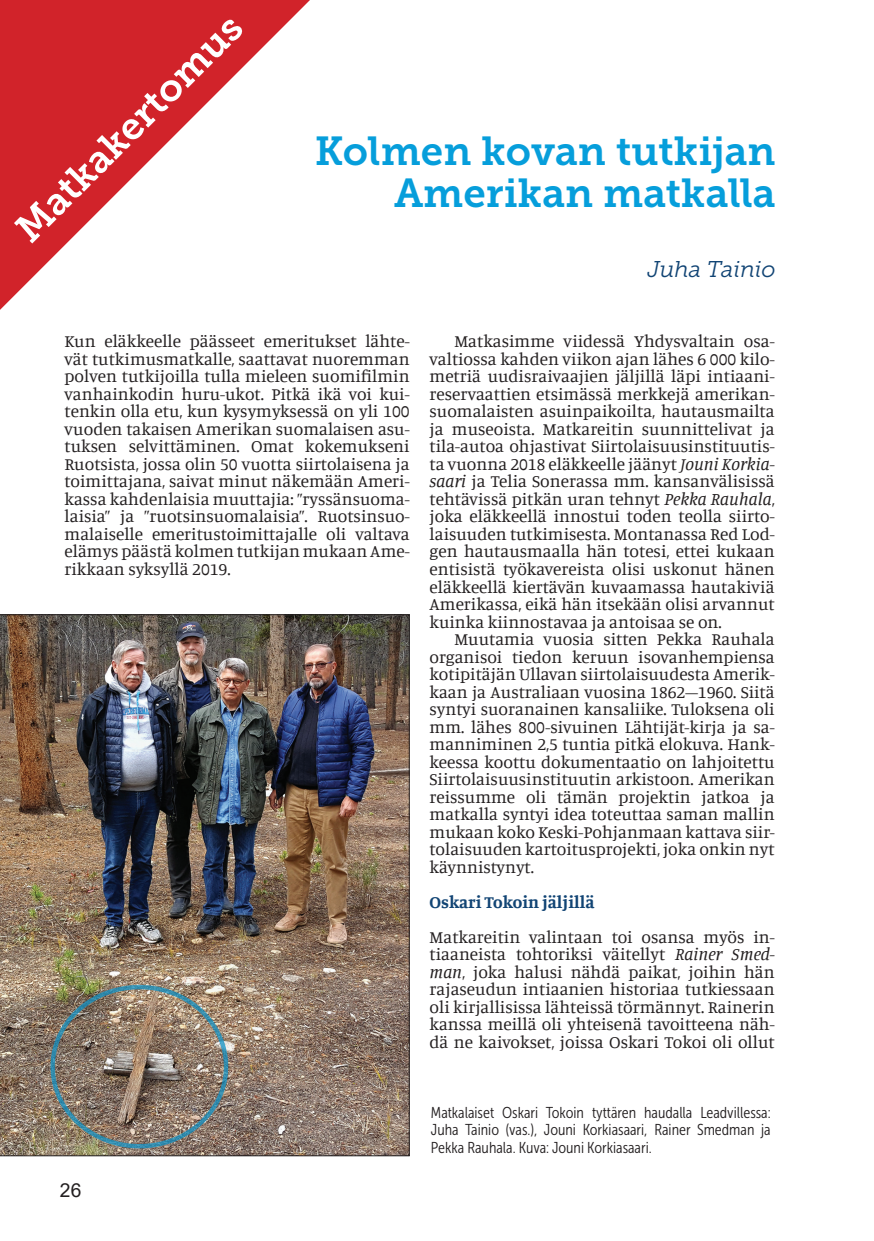
<style>
.page{position:relative;width:874px;height:1241px;background:#fff}
.page>*{position:absolute;margin:0;border:0;box-sizing:border-box;transform-origin:0 0}
.t1{font:40.25px/42px "Museo Slab 700";color:#069edb;text-align:right}
.t2{font:38.5px "Museo Slab 700";color:#fff}
.t3{font:italic 22.75px "Museo Slab 300";letter-spacing:-.005em;color:#114474}
.t4{font:19.25px "Arial";color:#231f20}
.t5{font:17.5px/17.5px "Manuale";color:#231f20;text-align:justify}
.t6{font:700 17.5px "Manuale";color:#114474}
.t7{font:15.75px/17.5px "Museo Sans Cond 300";color:#231f20;text-align:justify}
.s1{font-style:italic}
</style>
<div class="page">
<img style="left:0;top:614px;width:409px;height:541px">
<svg style="left:0;top:0;width:310px;height:310px"></svg>
<h2 class="t2" style="left:6px;top:220px;width:304px;rotate:-45deg">Matkakertomus</h2>
<h1 class="t1" style="left:315px;top:131px;width:462px">Kolmen kovan tutkijan<br>Amerikan matkalla</h1>
<h3 class="t3" style="left:647px;top:256px;width:130px">Juha Tainio</h3>
<p class="t5" style="left:64px;top:332px;width:346px">Kun eläkkeelle päässeet emeritukset lähte&shy;vät tutkimusmatkalle, saattavat nuoremman polven tutkijoilla tulla mieleen suomifilmin vanhainkodin huru-ukot. Pitkä ikä voi kui&shy;tenkin olla etu, kun kysymyksessä on yli 100 vuoden takaisen Amerikan suomalaisen asu&shy;tuksen selvittäminen. Omat kokemukseni Ruotsista, jossa olin 50 vuotta siirtolaisena ja toimittajana, saivat minut näkemään Ameri&shy;kassa kahdenlaisia muuttajia: ”ryssänsuoma&shy;laisia” ja ”ruotsinsuomalaisia”. Ruotsinsuo&shy;malaiselle emeritustoimittajalle oli valtava elämys päästä kolmen tutkijan mukaan Ame&shy;rikkaan syksyllä 2019.</p>
<p class="t5" style="left:429px;top:332px;width:346px;text-indent:25px">Matkasimme viidessä Yhdysvaltain osa&shy;valtiossa kahden viikon ajan lähes 6 000 kilo&shy;metriä uudisraivaajien jäljillä läpi intiaani&shy;reservaattien etsimässä merkkejä amerikan&shy;suomalaisten asuinpaikoilta, hautausmailta ja museoista. Matkareitin suunnittelivat ja tila-autoa ohjastivat Siirtolaisuusinstituutis&shy;ta vuonna 2018 eläkkeelle jäänyt <span class="s1">Jouni Korkia&shy;saari</span> ja Telia Sonerassa mm. kansanvälisissä tehtävissä pitkän uran tehnyt <span class="s1">Pekka Rauhala</span>, joka eläkkeellä innostui toden teolla siirto&shy;laisuuden tutkimisesta. Montanassa Red Lod&shy;gen hautausmaalla hän totesi, ettei kukaan entisistä työkavereista olisi uskonut hänen eläkkeellä kiertävän kuvaamassa hautakiviä Amerikassa, eikä hän itsekään olisi arvannut kuinka kiinnostavaa ja antoisaa se on.</p>
<p class="t5" style="left:429px;top:629px;width:346px;text-indent:25px">Muutamia vuosia sitten Pekka Rauhala organisoi tiedon keruun isovanhempiensa kotipitäjän Ullavan siirtolaisuudesta Amerik&shy;kaan ja Australiaan vuosina 1862–1960. Siitä syntyi suoranainen kansaliike. Tuloksena oli mm. lähes 800-sivuinen Lähtijät-kirja ja sa&shy;manniminen 2,5 tuntia pitkä elokuva. Hank&shy;keessa koottu dokumentaatio on lahjoitettu Siirtolaisuusinstituutin arkistoon. Amerikan reissumme oli tämän projektin jatkoa ja matkalla syntyi idea toteuttaa saman mallin mukaan koko Keski-Pohjanmaan kattava siir&shy;tolaisuuden kartoitusprojekti, joka onkin nyt käynnistynyt.</p>
<p class="t6" style="left:429px;top:890px;width:166px">Oskari Tokoin jäljillä</p>
<p class="t5" style="left:429px;top:927px;width:346px">Matkareitin valintaan toi osansa myös in&shy;tiaaneista tohtoriksi väitellyt <span class="s1">Rainer Smed&shy;man</span>, joka halusi nähdä paikat, joihin hän rajaseudun intiaanien historiaa tutkiessaan oli kirjallisissa lähteissä törmännyt. Rainerin kanssa meillä oli yhteisenä tavoitteena näh&shy;dä ne kaivokset, joissa Oskari Tokoi oli ollut</p>
<p class="t4" style="left:60px;top:1176px;width:23px">26</p>
<p class="t7" style="left:431px;top:1103px;width:341px">Matkalaiset Oskari Tokoin tyttären haudalla Leadvillessa:<br>Juha Tainio (vas.), Jouni Korkiasaari, Rainer Smedman ja Pekka Rauhala. Kuva: Jouni Korkiasaari.</p>
</div>
